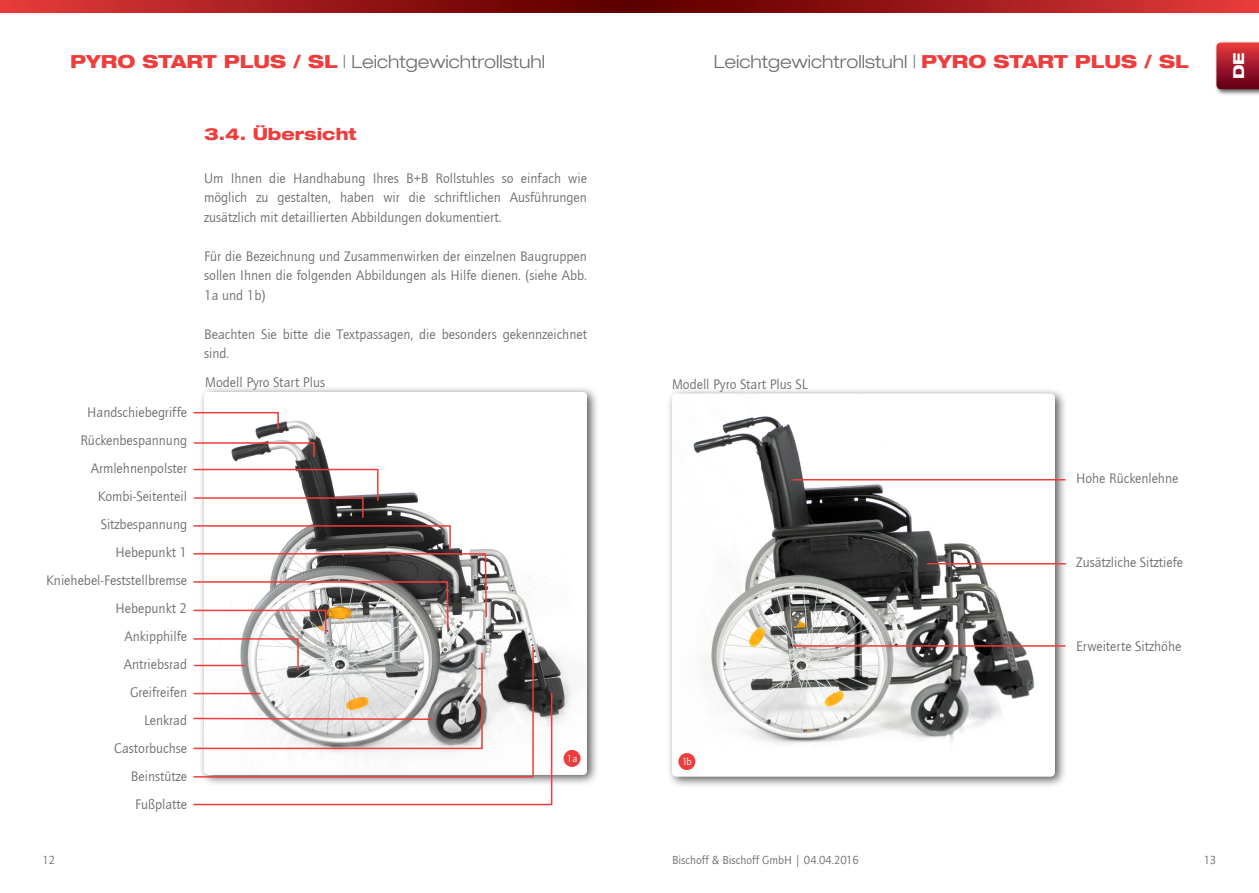
<style>
.page{position:relative;width:1259px;height:893px;background:#fff}
.page>*{position:absolute;margin:0;border:0;box-sizing:border-box;transform-origin:0 0}
.t1{font:300 18px "Helve Neu Lig Ext";color:#6c6d70}
.t2{font:800 16.5px "Helve Neu Hea Ext";color:#ee3d3c}
.t3{font:800 15px "Helve Neu Hea Ext";color:#fff}
.t4{font:14.25px/28px "Quay Sans";color:#6c6d70;text-align:justify}
.t5{font:12px "Quay Sans";color:#6c6d70}
.t6{font:10.5px "Quay Sans";color:#fff}
.s1{font-family:"Helve Neu Hea Ext";font-weight:800;color:#ee3d3c}
</style>
<div class="page">
<svg style="left:0;top:0;width:629px;height:12px;background:#9e1a1a"></svg>
<svg style="left:629px;top:0;width:630px;height:12px;background:#9e1a1a"></svg>
<div style="left:1213px;top:40px;width:46px;height:56px;background:#231f20;opacity:.75"></div>
<svg style="left:1216px;top:43px;width:43px;height:46px;background:#a31c2c"></svg>
<div style="left:666px;top:387px;width:401px;height:401px;background:#231f20;opacity:.75"></div>
<img style="left:672px;top:394px;width:382px;height:382px">
<hr style="left:792px;top:645px;width:273px;height:2px;background:#ee3d3c">
<hr style="left:793px;top:479px;width:272px;height:1px;background:#ee3d3c">
<hr style="left:927px;top:563px;width:139px;height:1px;background:#ee3d3c">
<div style="left:678px;top:753px;width:17px;height:17px;background:#ee3d3c;border-radius:50%"></div>
<div style="left:198px;top:386px;width:401px;height:400px;background:#231f20;opacity:.75"></div>
<img style="left:204px;top:392px;width:383px;height:383px">
<div style="left:563px;top:750px;width:17px;height:17px;background:#ee3d3c;border-radius:50%"></div>
<svg style="left:193px;top:468px;width:360px;height:338px"></svg>
<svg style="left:194px;top:441px;width:121px;height:18px"></svg>
<svg style="left:193px;top:411px;width:87px;height:19px"></svg>
<p class="t1" style="left:70px;top:50px;width:476px"><span class="s1">PYRO START PLUS / SL</span> | Leichtgewichtrollstuhl</p>
<p class="t1" style="left:714px;top:50px;width:476px">Leichtgewichtrollstuhl | <span class="s1">PYRO START PLUS / SL</span></p>
<p class="t3" style="left:1229px;top:79px;width:28px;rotate:-90deg">DE</p>
<p class="t2" style="left:204px;top:123px;width:154px">3.4. Übersicht</p>
<p class="t4" style="left:204px;top:169px;width:384px;line-height:19.5px">Um Ihnen die Handhabung Ihres B+B Rollstuhles so einfach wie möglich zu gestalten, haben wir die schriftlichen Ausführungen zusätzlich mit detaillierten Abbildungen dokumentiert.</p>
<p class="t4" style="left:204px;top:247px;width:384px;line-height:19.5px">Für die Bezeichnung und Zusammenwirken der einzelnen Baugruppen sollen Ihnen die folgenden Abbildungen als Hilfe dienen. (siehe Abb.<br>1a und 1b)</p>
<p class="t4" style="left:204px;top:325px;width:384px;line-height:19.5px">Beachten Sie bitte die Textpassagen, die besonders gekennzeichnet sind.</p>
<p class="t4" style="left:46px;top:398px;width:142px;text-align:right">Handschiebegriffe<br>Rückenbespannung<br>Armlehnenpolster<br>Kombi-Seitenteil<br>Sitzbespannung<br>Hebepunkt 1<br>Kniehebel-Feststellbremse<br>Hebepunkt 2<br>Ankipphilfe<br>Antriebsrad<br>Greifreifen<br>Lenkrad<br>Castorbuchse<br>Beinstütze<br>Fußplatte</p>
<p class="t4" style="left:205px;top:369px;width:121px">Modell Pyro Start Plus</p>
<p class="t4" style="left:672px;top:370px;width:137px">Modell Pyro Start Plus SL</p>
<p class="t6" style="left:567px;top:753px;width:12px">1a</p>
<p class="t6" style="left:682px;top:756px;width:11px">1b</p>
<p class="t4" style="left:1076px;top:465px;width:104px">Hohe Rückenlehne</p>
<p class="t4" style="left:1076px;top:549px;width:108px">Zusätzliche Sitztiefe</p>
<p class="t4" style="left:1076px;top:633px;width:107px">Erweiterte Sitzhöhe</p>
<p class="t5" style="left:672px;top:853px;width:188px">Bischoff &amp; Bischoff GmbH | 04.04.2016</p>
<p class="t5" style="left:43px;top:853px;width:14px">12</p>
<p class="t5" style="left:1203px;top:853px;width:14px">13</p>
</div>
